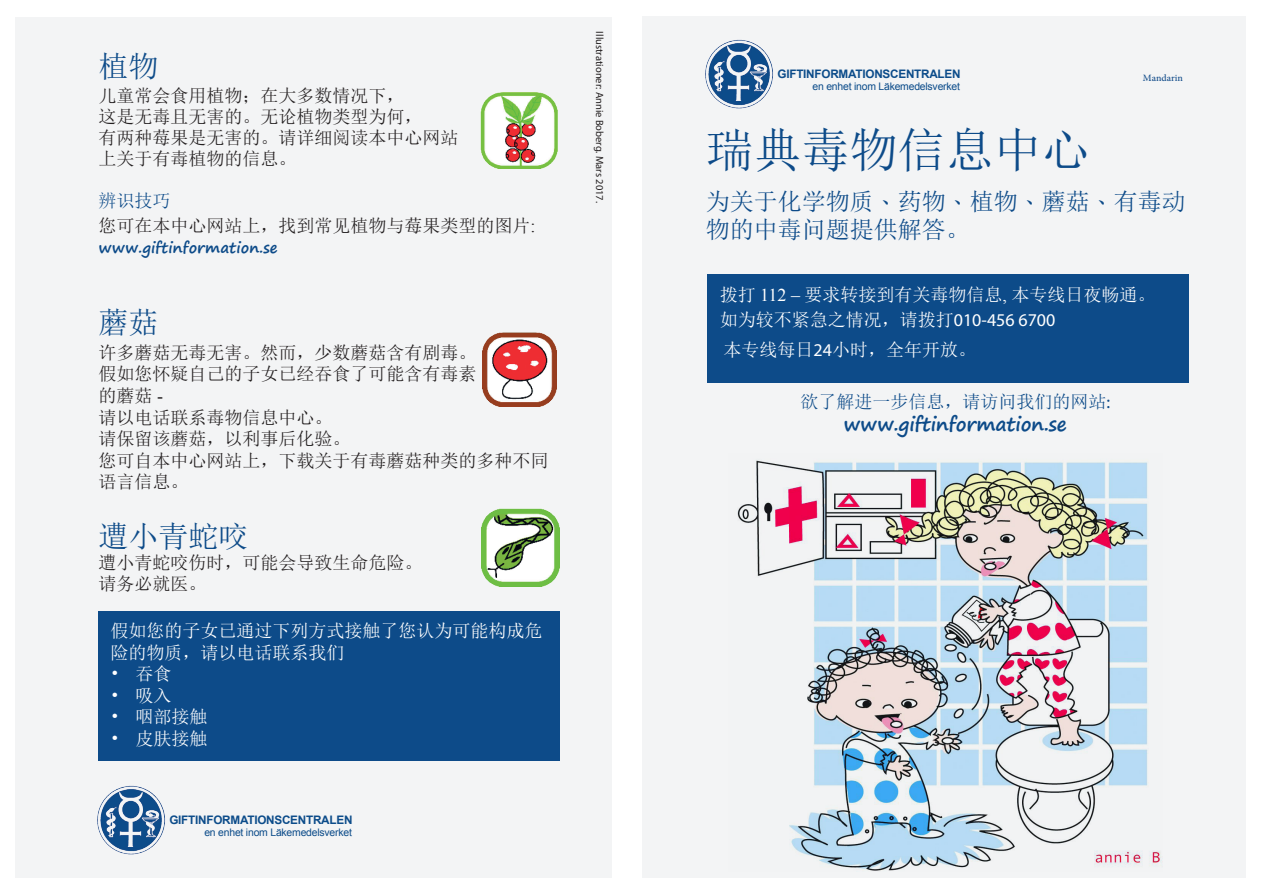
<style>
.page{position:relative;width:1263px;height:893px;background:#fff}
.page>*{position:absolute;margin:0;border:0;box-sizing:border-box;transform-origin:0 0}
.t1{font:48px "Sim Sun";color:#0d4b89}
.t2{font:30px "Sim Sun";color:#0d4b89}
.t3{font:24px/28.8px "Sim Sun";color:#0d4b89}
.t4{font:700 19.2px "Segoe Print";letter-spacing:-.005em;color:#0d4b89}
.t5{font:18px/21.6px "Sim Sun";color:#231f20}
.t6{font:18px/21.6px "Sim Sun";color:#fff}
.t7{font:18px "Sim Sun";color:#0d4b89}
.t8{font:700 15px "Segoe Print";letter-spacing:.01em;color:#0d4b89}
.t9{font:13.5px "Adobe Arabic";color:#114b89}
.t10{font:700 11.7px "Arial";letter-spacing:-.02em;color:#0c4c8a}
.spalt{font:10.5px "Myriad Pro";color:#231f20}
.t11{font:10.35px "Arial";letter-spacing:-.02em;color:#0c4c8a}
.s1{font-family:"Times New Roman"}
.s2{font-family:"P Ming Li U"}
.s3{font-family:"Myriad Pro"}
</style>
<div class="page">
<div style="left:642px;top:16px;width:607px;height:864px;background:#f3f4f5"></div>
<div style="left:15px;top:17px;width:598px;height:863px;background:#f3f4f5"></div>
<img style="left:705px;top:39px;width:68px;height:70px">
<div style="left:98px;top:611px;width:461px;height:150px;background:#0d4b89"></div>
<div style="left:707px;top:274px;width:481px;height:109px;background:#0d4b89"></div>
<img style="left:97px;top:785px;width:68px;height:70px">
<div style="left:1247px;top:0;width:16px;height:893px;background:#fff"></div>
<img style="left:737px;top:460px;width:425px;height:411px">
<img style="left:483px;top:333px;width:73px;height:73px">
<img style="left:481px;top:508px;width:78px;height:78px">
<img style="left:480px;top:92px;width:78px;height:77px">
<div style="left:0;top:878px;width:1263px;height:15px;background:#fff"></div>
<p class="t2" style="left:99px;top:51px;width:61px">植物</p>
<p class="t5" style="left:99px;top:85px;width:308px">儿童常会食用植物；在大多数情况下，</p>
<p class="t5" style="left:99px;top:106px;width:326px">这是无毒且无害的。无论植物类型为何，</p>
<p class="t5" style="left:99px;top:127px;width:362px;line-height:21px">有两种莓果是无害的。请详细阅读本中心网站上关于有毒植物的信息。</p>
<p class="t7" style="left:99px;top:192px;width:73px">辨识技巧</p>
<p class="t5" style="left:99px;top:215px;width:439px">您可在本中心网站上，找到常见植物与莓果类型的图片<span class="s1">:</span></p>
<p class="t8" style="left:99px;top:234px;width:181px">www.giftinformation.se</p>
<p class="t2" style="left:99px;top:307px;width:61px">蘑菇</p>
<p class="t5" style="left:99px;top:342px;width:380px;text-align:justify">许多蘑菇无毒无害。然而，少数蘑菇含有剧毒。假如您怀疑自己的子女已经吞食了可能含有毒素的蘑菇 <span class="s1">-</span></p>
<p class="t5" style="left:99px;top:406px;width:235px">请以电话联系毒物信息中心。</p>
<p class="t5" style="left:99px;top:428px;width:253px">请保留该蘑菇，以利事后化验。</p>
<p class="t5" style="left:99px;top:450px;width:452px">您可自本中心网站上，下载关于有毒蘑菇种类的多种不同语言信息。</p>
<p class="t2" style="left:99px;top:521px;width:151px">遭小青蛇咬</p>
<p class="t5" style="left:99px;top:551px;width:326px">遭小青蛇咬伤时，可能会导致生命危险。</p>
<p class="t5" style="left:99px;top:573px;width:110px">请务必就医。</p>
<p class="t6" style="left:111px;top:620px;width:434px">假如您的子女已通过下列方式接触了您认为可能构成危险的物质，请以电话联系我们</p>
<p class="t6" style="left:111px;top:663px;width:62px">• 吞食</p>
<p class="t6" style="left:111px;top:684px;width:62px">• 吸入</p>
<p class="t6" style="left:111px;top:706px;width:98px">• 咽部接触</p>
<p class="t6" style="left:111px;top:728px;width:98px">• 皮肤接触</p>
<p class="t10" style="left:169px;top:812px;width:185px">GIFTINFORMATIONSCENTRALEN</p>
<p class="t11" style="left:204px;top:826px;width:149px">en enhet inom Läkemedelsverket</p>
<p class="spalt" style="left:606px;top:31px;width:173px;rotate:90deg">Illustrationer: Annie Boberg. Mars 2017.</p>
<p class="t10" style="left:777px;top:66px;width:185px">GIFTINFORMATIONSCENTRALEN</p>
<p class="t11" style="left:812px;top:80px;width:149px">en enhet inom Läkemedelsverket</p>
<p class="t9" style="left:1143px;top:69px;width:42px">Mandarin</p>
<p class="t1" style="left:706px;top:126px;width:385px">瑞典毒物信息中心</p>
<p class="t3" style="left:706px;top:187px;width:481px">为关于化学物质<span class="s2">、</span>药物<span class="s2">、</span>植物<span class="s2">、</span>蘑菇<span class="s2">、</span>有毒动物的中毒问题提供解答。</p>
<p class="t6" style="left:720px;top:283px;width:437px">拨打 <span class="s1">112 –</span> 要求转接到有关毒物信息<span class="s1">,</span> 本专线日夜畅通。</p>
<p class="t6" style="left:720px;top:308px;width:337px">如为较不紧急之情况，请拨打<span class="s3">010-456 6700</span></p>
<p class="t6" style="left:723px;top:338px;width:254px">本专线每日<span class="s3">24</span>小时，全年开放。</p>
<p class="t7" style="left:800px;top:392px;width:311px">欲了解进一步信息，请访问我们的网站<span class="s3">:</span></p>
<p class="t4" style="left:843px;top:406px;width:225px">www.giftinformation.se</p>
</div>
